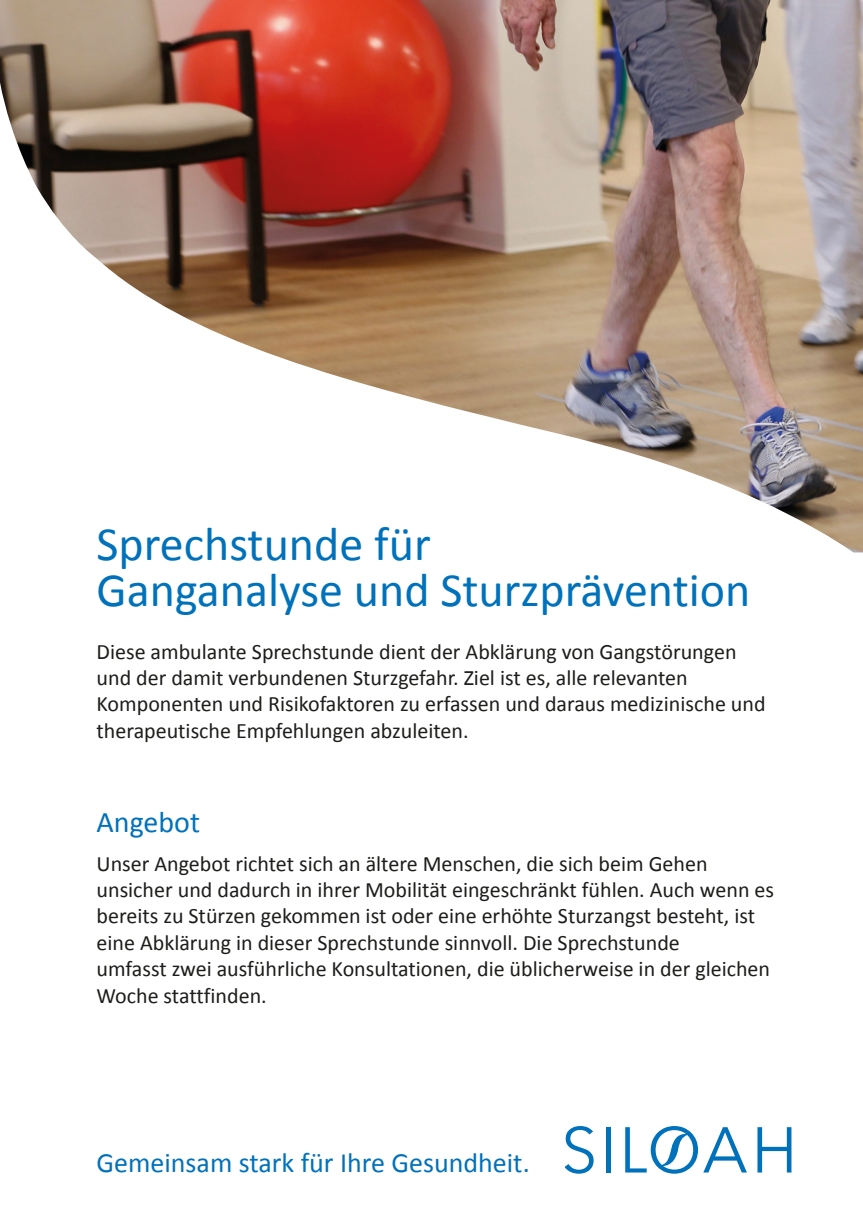
<style>
.page{position:relative;width:863px;height:1214px;background:#fff}
.page>*{position:absolute;margin:0;border:0;box-sizing:border-box;transform-origin:0 0}
.t1{font:48px/46px "Calibri";color:#0071bb}
.t2{font:30px "Calibri";color:#0071bb}
.t3{font:28px "Calibri";color:#0071bb}
.t4{font:22px/26.4px "Calibri";color:#1d1d1b}
</style>
<div class="page">
<svg style="left:564px;top:1126px;width:29px;height:48px"></svg>
<hr style="left:606px;top:1127px;width:4px;height:46px;background:#0071bb">
<svg style="left:757px;top:1127px;width:34px;height:46px"></svg>
<svg style="left:625px;top:1126px;width:121px;height:48px"></svg>
<img style="left:0;top:0;width:862px;height:552px">
<h1 class="t1" style="left:96px;top:521px;width:655px">Sprechstunde für<br>Ganganalyse und Sturzprävention</h1>
<p class="t4" style="left:96px;top:638px;width:670px">Diese ambulante Sprechstunde dient der Abklärung von Gangstörungen und der damit verbundenen Sturzgefahr. Ziel ist es, alle relevanten Komponenten und Risikofaktoren zu erfassen und daraus medizinische und therapeutische Empfehlungen abzuleiten.</p>
<h2 class="t2" style="left:96px;top:803px;width:105px">Angebot</h2>
<p class="t4" style="left:96px;top:850px;width:679px">Unser Angebot richtet sich an ältere Menschen, die sich beim Gehen unsicher und dadurch in ihrer Mobilität eingeschränkt fühlen. Auch wenn es bereits zu Stürzen gekommen ist oder eine erhöhte Sturzangst besteht, ist eine Abklärung in dieser Sprechstunde sinnvoll. Die Sprechstunde<br>umfasst zwei ausführliche Konsultationen, die üblicherweise in der gleichen Woche stattfinden.</p>
<p class="t3" style="left:96px;top:1145px;width:434px">Gemeinsam stark für Ihre Gesundheit.</p>
</div>
